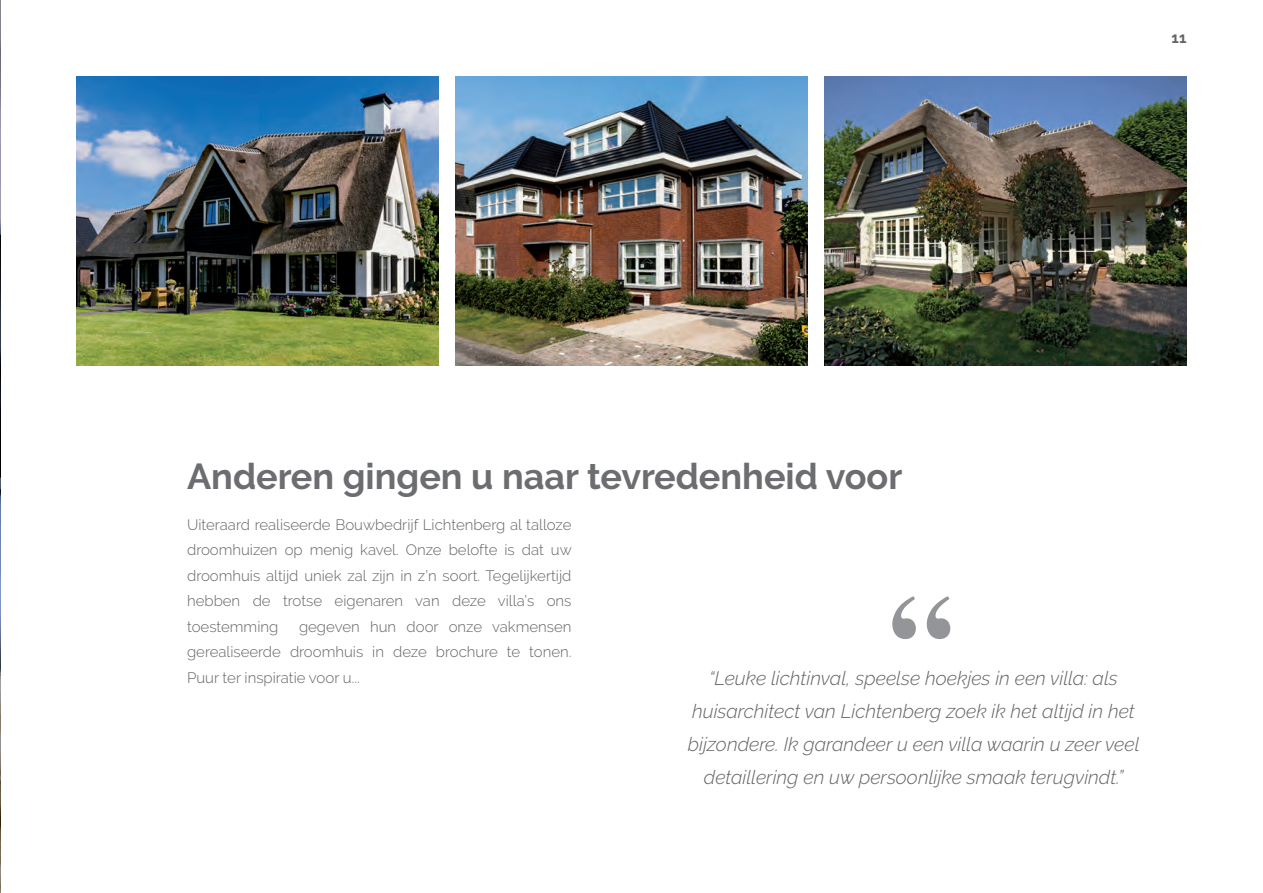
<style>
.page{position:relative;width:1263px;height:893px;background:#fff}
.page>*{position:absolute;margin:0;border:0;box-sizing:border-box;transform-origin:0 0}
.t1{font:700 127.8px "Times";color:#939598}
.t2{font:700 36px "Raleway";color:#6c6d70}
.t3{font:italic 300 19.35px/32.8px "Raleway";color:#636366;text-align:center}
.t4{font:300 15px/25.5px "Raleway";color:#636366;text-align:justify}
.t5{font:700 15px "Raleway";color:#636366}
</style>
<div class="page">
<img style="left:0;top:0;width:1px;height:893px">
<img style="left:77px;top:77px;width:361px;height:289px">
<img style="left:825px;top:77px;width:361px;height:289px">
<img style="left:455px;top:77px;width:353px;height:289px">
<p class="t5" style="left:1171px;top:29px;width:16px">11</p>
<h2 class="t2" style="left:187px;top:456px;width:717px">Anderen gingen u naar tevredenheid voor</h2>
<p class="t4" style="left:187px;top:512px;width:386px">Uiteraard realiseerde Bouwbedrijf Lichtenberg al talloze droomhuizen op menig kavel. Onze belofte is dat uw droomhuis altijd uniek zal zijn in z’n soort. Tegelijkertijd hebben de trotse eigenaren van deze villa’s ons toestemming</p>
<p class="t4" style="left:187px;top:614px;width:386px;text-indent:112px">gegeven hun door onze vakmensen gerealiseerde droomhuis in deze brochure te tonen.<br>Puur ter inspiratie voor u...</p>
<h1 class="t1" style="left:888px;top:519px;width:65px">“</h1>
<p class="t3" style="left:709px;top:662px;width:410px">“Leuke lichtinval, speelse hoekjes in een villa: als</p>
<p class="t3" style="left:688px;top:695px;width:453px">huisarchitect van Lichtenberg zoek ik het altijd in het bijzondere. Ik garandeer u een villa waarin u zeer veel detaillering en uw persoonlijke smaak terugvindt.”</p>
</div>
